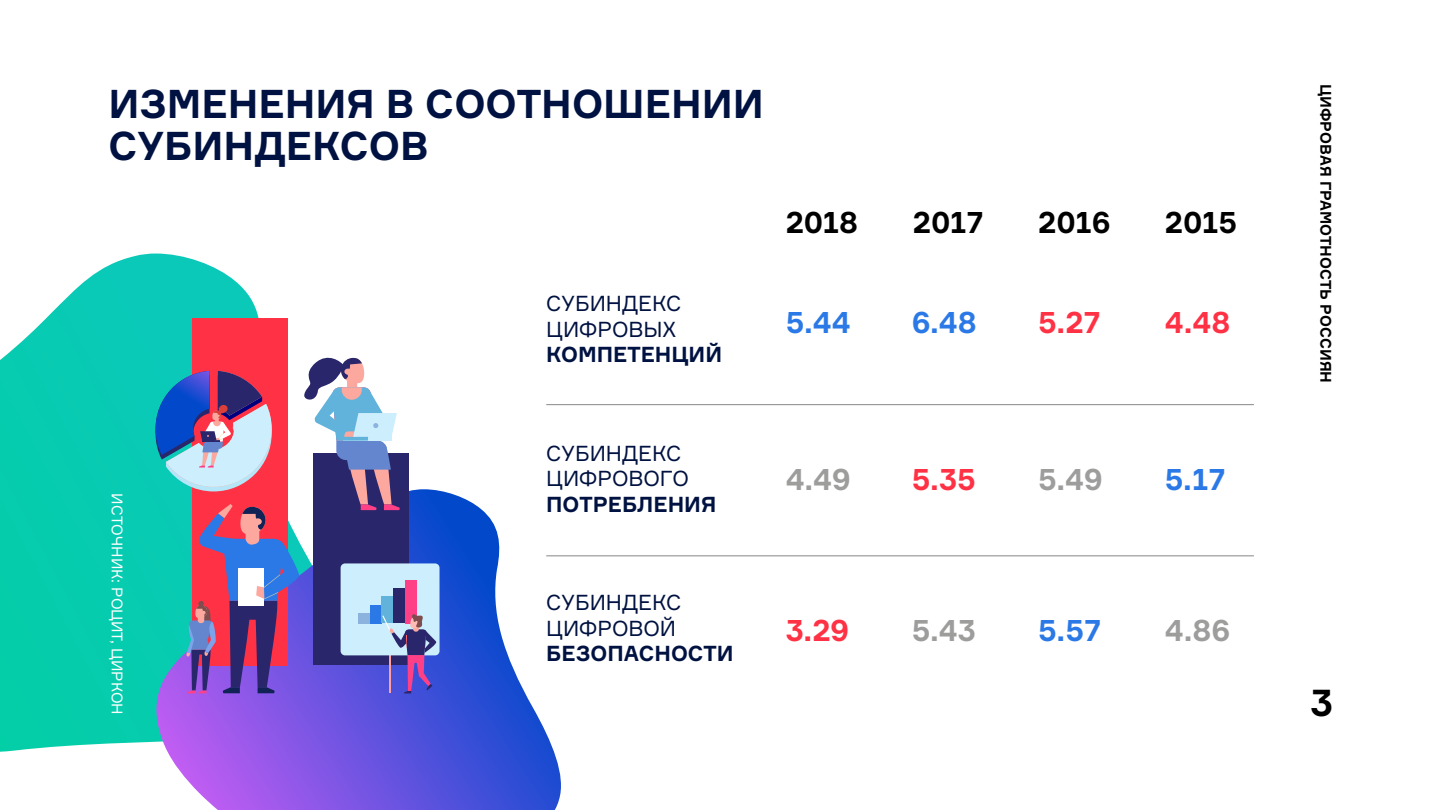
<style>
.page{position:relative;width:1440px;height:810px;background:#fff}
.page>*{position:absolute;margin:0;border:0;box-sizing:border-box;transform-origin:0 0}
.t1{font:700 39.38px/42.2px "Formular";color:#001241}
.t2{font:700 37.5px "Formular";color:#000}
.t3{font:700 30px "Formular";color:#000}
.t4{font:700 30px "Formular";color:#2b79e6}
.t5{font:700 30px "Formular";color:#ff3144}
.t6{font:700 30px "Formular";color:#9d9d9c}
.t7{font:21.23px/25.5px "Formular";color:#001241}
.t8{font:700 21.23px "Formular";color:#001241}
.t9{font:700 15px "Formular";color:#000}
.t10{font:15px "Formular";color:#fff}
</style>
<div class="page">
<svg style="left:0;top:254px;width:259px;height:498px;background:#20d0b8"></svg>
<svg style="left:155px;top:489px;width:412px;height:321px"></svg>
<div style="left:192px;top:318px;width:96px;height:347px;background:#ff3144"></div>
<div style="left:341px;top:563px;width:99px;height:92px;background:#cdeefc;border-radius:4px"></div>
<svg style="left:156px;top:352px;width:281px;height:341px"></svg>
<hr style="left:546px;top:405px;width:708px;height:1px;background:#878787">
<hr style="left:546px;top:556px;width:708px;height:1px;background:#878787">
<h1 class="t1" style="left:108px;top:82px;width:657px">ИЗМЕНЕНИЯ В СООТНОШЕНИИ<br>СУБИНДЕКСОВ</h1>
<p class="t9" style="left:1335px;top:84px;width:301px;rotate:90deg">ЦИФРОВАЯ ГРАМОТНОСТЬ РОССИЯН</p>
<h3 class="t3" style="left:786px;top:204px;width:74px">2018</h3>
<h3 class="t3" style="left:913px;top:204px;width:72px">2017</h3>
<h3 class="t3" style="left:1038px;top:204px;width:74px">2016</h3>
<h3 class="t3" style="left:1165px;top:204px;width:74px">2015</h3>
<p class="t7" style="left:546px;top:290px;width:137px">СУБИНДЕКС<br>ЦИФРОВЫХ</p>
<p class="t8" style="left:546px;top:341px;width:177px">КОМПЕТЕНЦИЙ</p>
<h3 class="t4" style="left:786px;top:304px;width:67px">5.44</h3>
<h3 class="t4" style="left:912px;top:304px;width:66px">6.48</h3>
<h3 class="t5" style="left:1038px;top:304px;width:64px">5.27</h3>
<h3 class="t5" style="left:1165px;top:304px;width:67px">4.48</h3>
<p class="t10" style="left:126px;top:493px;width:223px;rotate:90deg">ИСТОЧНИК: РОЦИТ, ЦИРКОН</p>
<p class="t7" style="left:546px;top:440px;width:144px">СУБИНДЕКС<br>ЦИФРОВОГО</p>
<p class="t8" style="left:546px;top:491px;width:172px">ПОТРЕБЛЕНИЯ</p>
<p class="t7" style="left:546px;top:590px;width:137px">СУБИНДЕКС<br>ЦИФРОВОЙ</p>
<p class="t8" style="left:546px;top:641px;width:189px">БЕЗОПАСНОСТИ</p>
<h3 class="t6" style="left:786px;top:460px;width:67px">4.49</h3>
<h3 class="t5" style="left:912px;top:460px;width:66px">5.35</h3>
<h3 class="t6" style="left:1038px;top:460px;width:66px">5.49</h3>
<h3 class="t4" style="left:1165px;top:460px;width:62px">5.17</h3>
<h3 class="t5" style="left:786px;top:611px;width:65px">3.29</h3>
<h3 class="t6" style="left:912px;top:611px;width:66px">5.43</h3>
<h3 class="t4" style="left:1038px;top:611px;width:65px">5.57</h3>
<h3 class="t6" style="left:1165px;top:611px;width:67px">4.86</h3>
<h2 class="t2" style="left:1311px;top:680px;width:24px">3</h2>
</div>
